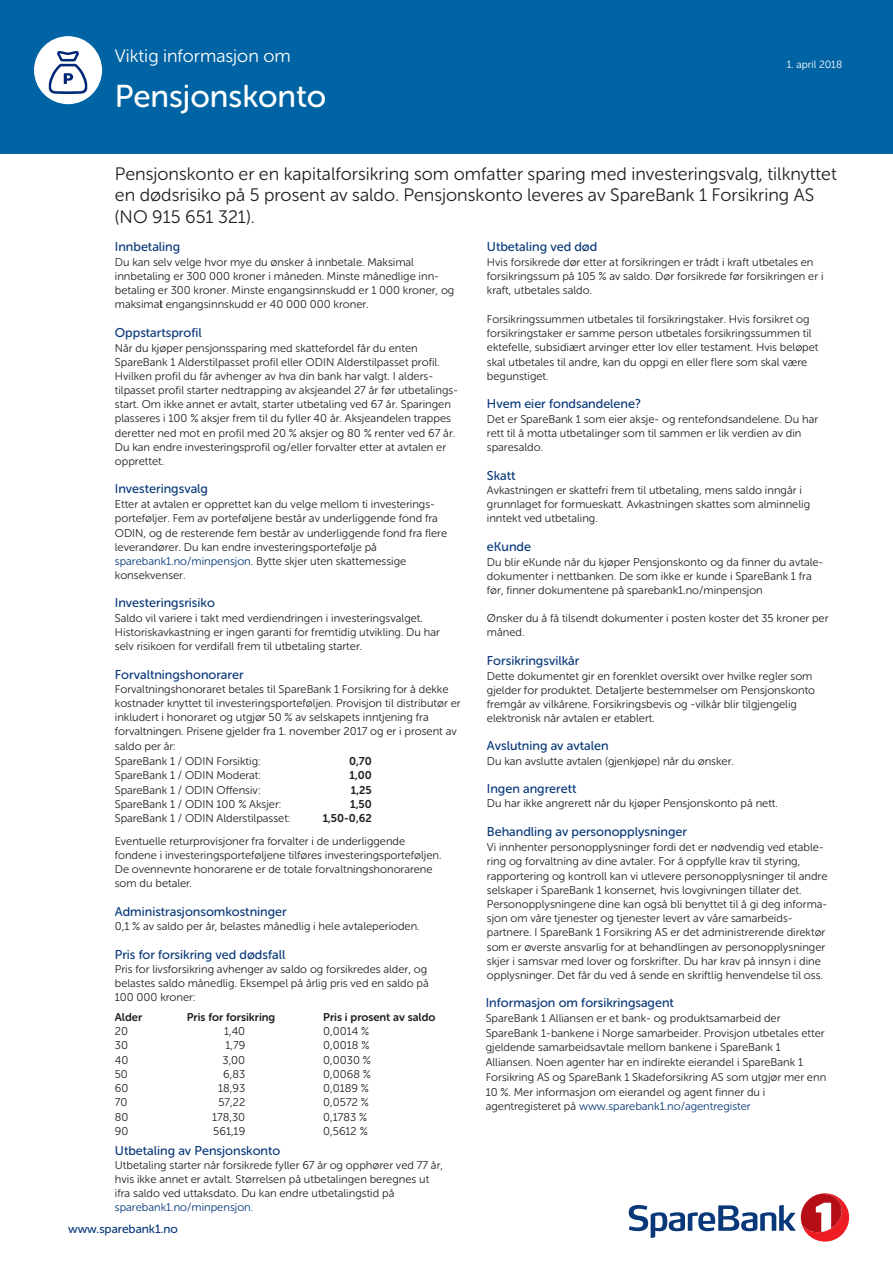
<style>
.page{position:relative;width:893px;height:1263px;background:#fff}
.page>*{position:absolute;margin:0;border:0;box-sizing:border-box;transform-origin:0 0}
.t1{font:31.5px "Museo Sans Rounded 500";color:#fff}
.Ingress{font:18px/21.6px "Museo Sans Rounded 300";color:#231f20}
.t2{font:18px "Museo Sans Rounded 300";color:#fff}
.Brødtekst{font:12.75px "Museo Sans Rounded 500";color:#083879}
.t3{font:12px "Museo Sans Rounded 500";color:#083879}
.Brødtekst-2{font:11.25px/14.2px "Museo Sans Rounded 300";color:#231f20}
.Brødtekst-3{font:11.25px "Museo Sans Rounded 700";color:#231f20}
.t4{font:10.5px "Museo Sans Rounded 300";color:#fff}
.s1{color:#053979}
</style>
<div class="page">
<svg style="left:629px;top:1193px;width:220px;height:48px"></svg>
<div style="left:0;top:0;width:893px;height:153px;background:#0064a4"></div>
<div style="left:34px;top:36px;width:68px;height:68px;background:#fff;border-radius:50%"></div>
<svg style="left:48px;top:41px;width:40px;height:53px"></svg>
<div style="left:63px;top:39px;width:12px;height:11px;background:#fff;border-radius:50%"></div>
<p class="t2" style="left:115px;top:47px;width:177px">Viktig informasjon om</p>
<p class="t1" style="left:115px;top:78px;width:213px">Pensjonskonto</p>
<p class="t4" style="left:787px;top:59px;width:57px">1. april 2018</p>
<p class="Ingress" style="left:115px;top:163px;width:723px">Pensjonskonto er en kapitalforsikring som omfatter sparing med investeringsvalg, tilknyttet en dødsrisiko på 5 prosent av saldo. Pensjonskonto leveres av SpareBank 1 Forsikring AS (NO 915 651 321).</p>
<p class="Brødtekst" style="left:115px;top:240px;width:67px">Innbetaling</p>
<p class="Brødtekst-2" style="left:115px;top:255px;width:341px">Du kan selv velge hvor mye du ønsker å innbetale. Maksimal innbetaling er 300 000 kroner i måneden. Minste månedlige inn&shy;betaling er 300 kroner. Minste engangsinnskudd er 1 000 kroner, og maksimal t engangsinnskudd er 40 000 000 kroner.</p>
<p class="Brødtekst" style="left:115px;top:325px;width:88px">Oppstartsprofil</p>
<p class="Brødtekst-2" style="left:115px;top:341px;width:345px">Når du kjøper pensjonssparing med skattefordel får du enten SpareBank 1 Alderstilpasset profil eller ODIN Alderstilpasset profil.<br>Hvilken profil du får avhenger av hva din bank har valgt. I alders&shy;tilpasset profil starter nedtrapping av aksjeandel 27 år før utbetalings&shy;start. Om ikke annet er avtalt, starter utbetaling ved 67 år. Sparingen plasseres i 100 % aksjer frem til du fyller 40 år. Aksjeandelen trappes deretter ned mot en profil med 20 % aksjer og 80 % renter ved 67 år.<br>Du kan endre investeringsprofil og/eller forvalter etter at avtalen er opprettet.</p>
<p class="Brødtekst" style="left:115px;top:482px;width:95px">Investeringsvalg</p>
<p class="Brødtekst-2" style="left:115px;top:497px;width:334px">Etter at avtalen er opprettet kan du velge mellom ti investerings&shy;porteføljer. Fem av porteføljene består av underliggende fond fra ODIN, og de resterende fem består av underliggende fond fra flere leverandører. Du kan endre investeringsportefølje på <span class="s1">sparebank1.no/minpensjon.</span> Bytte skjer uten skattemessige konsekvenser.</p>
<p class="Brødtekst" style="left:115px;top:596px;width:102px">Investeringsrisiko</p>
<p class="Brødtekst-2" style="left:115px;top:611px;width:327px">Saldo vil variere i takt med verdiendringen i investeringsvalget.<br>Historisk avkastning er ingen garanti for fremtidig utvikling. Du har selv risikoen for verdifall frem til utbetaling starter.</p>
<p class="Brødtekst" style="left:115px;top:667px;width:130px">Forvaltningshonorarer</p>
<p class="Brødtekst-2" style="left:115px;top:682px;width:347px">Forvaltningshonoraret betales til SpareBank 1 Forsikring for å dekke kostnader knyttet til investeringsporteføljen. Provisjon til distributør er inkludert i honoraret og utgjør 50 % av selskapets inntjening fra forvaltningen. Prisene gjelder fra 1. november 2017 og er i prosent av saldo per år:</p>
<p class="Brødtekst-2" style="left:115px;top:754px;width:147px">SpareBank 1 / ODIN Forsiktig:</p>
<p class="Brødtekst-3" style="left:349px;top:755px;width:24px">0,70</p>
<p class="Brødtekst-2" style="left:115px;top:768px;width:148px">SpareBank 1 / ODIN Moderat:</p>
<p class="Brødtekst-3" style="left:350px;top:769px;width:24px">1,00</p>
<p class="Brødtekst-2" style="left:115px;top:783px;width:147px">SpareBank 1 / ODIN Offensiv:</p>
<p class="Brødtekst-3" style="left:351px;top:783px;width:22px">1,25</p>
<p class="Brødtekst-2" style="left:115px;top:797px;width:168px">SpareBank 1 / ODIN 100 % Aksjer:</p>
<p class="Brødtekst-3" style="left:350px;top:798px;width:23px">1,50</p>
<p class="Brødtekst-2" style="left:115px;top:811px;width:177px">SpareBank 1 / ODIN Alderstilpasset:</p>
<p class="Brødtekst-3" style="left:323px;top:812px;width:51px">1,50-0,62</p>
<p class="Brødtekst-2" style="left:115px;top:834px;width:328px">Eventuelle returprovisjoner fra forvalter i de underliggende fondene i investeringsporteføljene tilføres investeringsporteføljen.<br>De ovennevnte honorarene er de totale forvaltningshonorarene som du betaler.</p>
<p class="Brødtekst" style="left:115px;top:904px;width:173px">Administrasjonsomkostninger</p>
<p class="Brødtekst-2" style="left:115px;top:919px;width:306px">0,1 % av saldo per år, belastes månedlig i hele avtaleperioden.</p>
<p class="Brødtekst" style="left:115px;top:947px;width:172px">Pris for forsikring ved dødsfall</p>
<p class="Brødtekst-2" style="left:115px;top:962px;width:315px">Pris for livsforsikring avhenger av saldo og forsikredes alder, og belastes saldo månedlig. Eksempel på årlig pris ved en saldo på<br>100 000 kroner:</p>
<p class="Brødtekst-3" style="left:115px;top:1011px;width:29px">Alder</p>
<p class="Brødtekst-3" style="left:187px;top:1011px;width:90px">Pris for forsikring</p>
<p class="Brødtekst-3" style="left:323px;top:1011px;width:114px">Pris i prosent av saldo</p>
<p class="Brødtekst-2" style="left:115px;top:1024px;width:15px">20</p>
<p class="Brødtekst-2" style="left:323px;top:1024px;width:48px">0,0014 %</p>
<p class="Brødtekst-2" style="left:115px;top:1038px;width:15px">30</p>
<p class="Brødtekst-2" style="left:323px;top:1038px;width:48px">0,0018 %</p>
<p class="Brødtekst-2" style="left:115px;top:1053px;width:15px">40</p>
<p class="Brødtekst-2" style="left:323px;top:1053px;width:49px">0,0030 %</p>
<p class="Brødtekst-2" style="left:115px;top:1067px;width:15px">50</p>
<p class="Brødtekst-2" style="left:323px;top:1067px;width:49px">0,0068 %</p>
<p class="Brødtekst-2" style="left:115px;top:1081px;width:15px">60</p>
<p class="Brødtekst-2" style="left:323px;top:1081px;width:47px">0,0189 %</p>
<p class="Brødtekst-2" style="left:115px;top:1095px;width:14px">70</p>
<p class="Brødtekst-2" style="left:323px;top:1095px;width:47px">0,0572 %</p>
<p class="Brødtekst-2" style="left:115px;top:1110px;width:15px">80</p>
<p class="Brødtekst-2" style="left:323px;top:1110px;width:46px">0,1783 %</p>
<p class="Brødtekst-2" style="left:115px;top:1124px;width:15px">90</p>
<p class="Brødtekst-2" style="left:323px;top:1124px;width:46px">0,5612 %</p>
<p class="Brødtekst" style="left:115px;top:1143px;width:167px">Utbetaling av Pensjonskonto</p>
<p class="Brødtekst-2" style="left:115px;top:1158px;width:330px">Utbetaling starter når forsikrede fyller 67 år og opphører ved 77 år, hvis ikke annet er avtalt. Størrelsen på utbetalingen beregnes ut ifra saldo ved uttaksdato. Du kan endre utbetalingstid på <span class="s1">sparebank1.no/minpensjon.</span></p>
<p class="t3" style="left:68px;top:1222px;width:111px">www.sparebank1.no</p>
<p class="Brødtekst" style="left:487px;top:240px;width:112px">Utbetaling ved død</p>
<p class="Brødtekst-2" style="left:487px;top:255px;width:338px">Hvis forsikrede dør etter at forsikringen er trådt i kraft utbetales en forsikringssum på 105 % av saldo. Dør forsikrede før forsikringen er i kraft, utbetales saldo.</p>
<p class="Brødtekst-2" style="left:487px;top:312px;width:333px">Forsikringssummen utbetales til forsikringstaker. Hvis forsikret og forsikringstaker er samme person utbetales forsikringssummen til ektefelle, subsidiært arvinger etter lov eller testament. Hvis beløpet skal utbetales til andre, kan du oppgi en eller flere som skal være begunstiget.</p>
<p class="Brødtekst" style="left:487px;top:397px;width:156px">Hvem eier fondsandelene?</p>
<p class="Brødtekst-2" style="left:487px;top:412px;width:333px">Det er SpareBank 1 som eier aksje- og rentefondsandelene. Du har rett til å motta utbetalinger som til sammen er lik verdien av din sparesaldo.</p>
<p class="Brødtekst" style="left:487px;top:468px;width:30px">Skatt</p>
<p class="Brødtekst-2" style="left:487px;top:483px;width:325px">Avkastningen er skattefri frem til utbetaling, mens saldo inngår i grunnlaget for formueskatt. Avkastningen skattes som alminnelig inntekt ved utbetaling.</p>
<p class="Brødtekst" style="left:487px;top:539px;width:46px">eKunde</p>
<p class="Brødtekst-2" style="left:487px;top:555px;width:338px">Du blir eKunde når du kjøper Pensjonskonto og da finner du avtale&shy;dokumenter i nettbanken. De som ikke er kunde i SpareBank 1 fra før, finner dokumentene på sparebank1.no/minpensjon</p>
<p class="Brødtekst-2" style="left:487px;top:611px;width:343px">Ønsker du å få tilsendt dokumenter i posten koster det 35 kroner per måned.</p>
<p class="Brødtekst" style="left:487px;top:653px;width:94px">Forsikringsvilkår</p>
<p class="Brødtekst-2" style="left:487px;top:669px;width:330px">Dette dokumentet gir en forenklet oversikt over hvilke regler som gjelder for produktet. Detaljerte bestemmelser om Pensjonskonto fremgår av vilkårene. Forsikringsbevis og -vilkår blir tilgjengelig elektronisk når avtalen er etablert.</p>
<p class="Brødtekst" style="left:487px;top:739px;width:123px">Avslutning av avtalen</p>
<p class="Brødtekst-2" style="left:487px;top:754px;width:249px">Du kan avslutte avtalen (gjenkjøpe) når du ønsker.</p>
<p class="Brødtekst" style="left:487px;top:781px;width:91px">Ingen angrerett</p>
<p class="Brødtekst-2" style="left:487px;top:796px;width:293px">Du har ikke angrerett når du kjøper Pensjonskonto på nett.</p>
<p class="Brødtekst" style="left:487px;top:825px;width:202px">Behandling av personopplysninger</p>
<p class="Brødtekst-2" style="left:487px;top:840px;width:342px">Vi innhenter personopplysninger fordi det er nødvendig ved etable&shy;ring og forvaltning av dine avtaler. For å oppfylle krav til styring, rapportering og kontroll kan vi utlevere personopplysninger til andre selskaper i SpareBank 1 konsernet, hvis lovgivningen tillater det.<br>Person opplysningene dine kan også bli benyttet til å gi deg informa&shy;sjon om våre tjenester og tjenester levert av våre samarbeids&shy;partnere. I SpareBank 1 Forsikring AS er det administrerende direktør som er øverste ansvarlig for at behandlingen av personopplysninger skjer i samsvar med lover og forskrifter. Du har krav på innsyn i dine opplysninger. Det får du ved å sende en skriftlig henvendelse til oss.</p>
<p class="Brødtekst" style="left:486px;top:995px;width:190px">Informasjon om forsikringsagent</p>
<p class="Brødtekst-2" style="left:486px;top:1011px;width:342px;line-height:14.7px">SpareBank 1 Alliansen er et bank- og produktsamarbeid der SpareBank 1-bankene i Norge samarbeider. Provisjon utbetales etter gjeldende samarbeidsavtale mellom bankene i SpareBank 1<br>Alliansen. Noen agenter har en indirekte eierandel i SpareBank 1<br>Forsikring AS og SpareBank 1 Skadeforsikring AS som utgjør mer enn 10 %. Mer informasjon om eierandel og agent finner du i agentregisteret på <span class="s1">www.sparebank1.no/agentregister</span></p>
</div>
